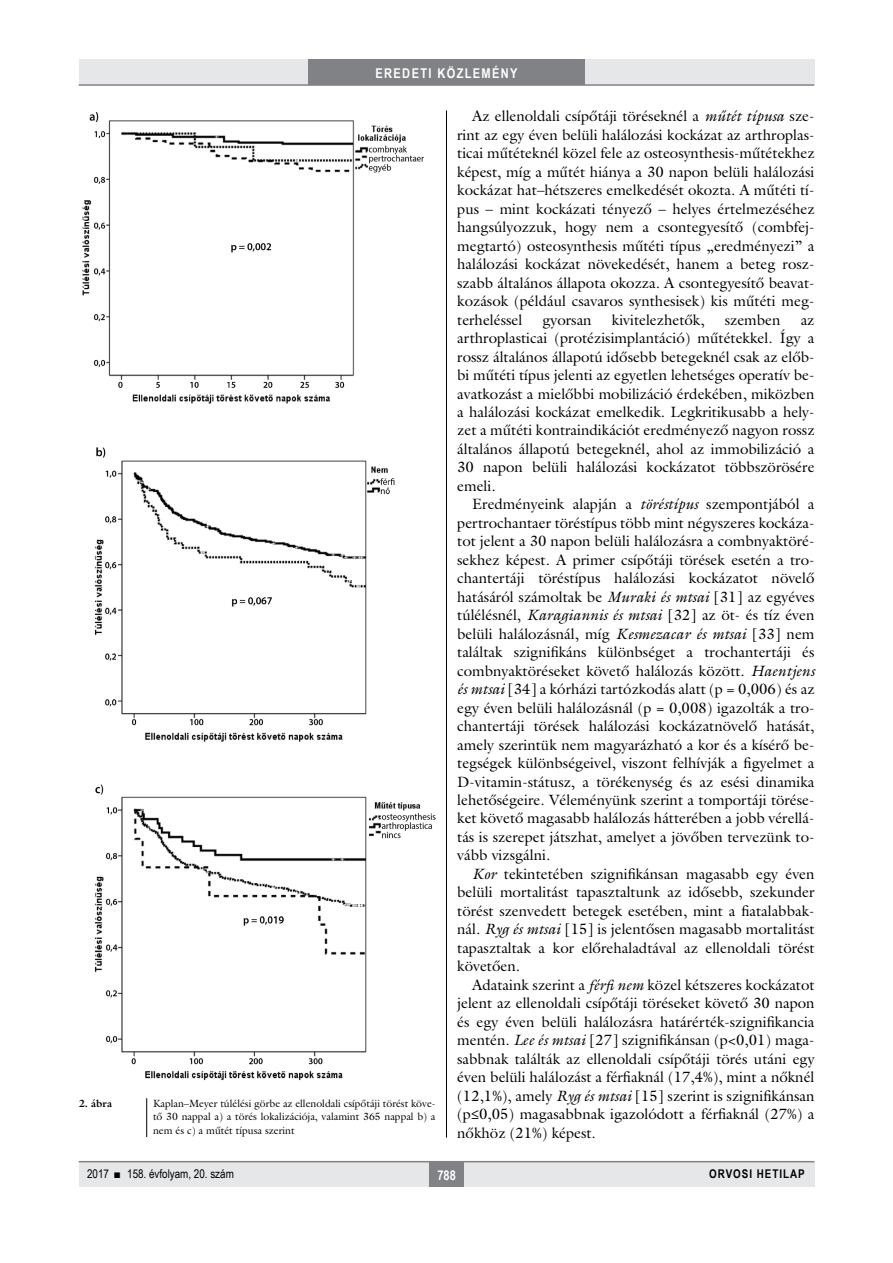
<style>
.page{position:relative;width:893px;height:1263px;background:#fff}
.page>*{position:absolute;margin:0;border:0;box-sizing:border-box;transform-origin:0 0}
.Body_Text{font:15px/18.5px "Galliard Reg";color:#000;text-align:justify}
.t1{font:700 13.5px "Arial Narrow";letter-spacing:.1em;color:#fff}
.t2{font:12px "Arial Narrow";color:#000}
.t3{font:700 12px "Arial Narrow";letter-spacing:.08em;color:#000}
.kepalairas2{font:10.5px/13.5px "Galliard Reg";color:#000;text-align:justify}
.kepalairas1{font:700 10.5px "Galliard Reg";color:#000}
.s1{font-style:italic}
</style>
<div class="page">
<div style="left:79px;top:1161px;width:735px;height:25px;background:#e6e7e8"></div>
<hr style="left:79px;top:1161px;width:735px;height:1px;background:#808285">
<div style="left:430px;top:1161px;width:34px;height:25px;background:#808285"></div>
<div style="left:79px;top:60px;width:735px;height:25px;background:#e6e7e8"></div>
<div style="left:308px;top:60px;width:277px;height:25px;background:#808285"></div>
<hr style="left:79px;top:84px;width:735px;height:2px;background:#808285">
<hr style="left:446px;top:111px;width:1px;height:1026px;background:#000">
<img style="left:82px;top:112px;width:354px;height:969px">
<hr style="left:146px;top:1098px;width:1px;height:39px;background:#000">
<p class="t1" style="left:375px;top:63px;width:144px">EREDETI KÖZLEMÉNY</p>
<p class="Body_Text" style="left:457px;top:107px;width:359px;text-indent:15px">Az ellenoldali csípőtáji töréseknél a <span class="s1">műtét típusa</span> sze&shy;rint az egy éven belüli halálozási kockázat az arthroplas&shy;ticai műtéteknél közel fele az osteosynthesis-műtétekhez képest, míg a műtét hiánya a 30 napon belüli halálozási kockázat hat–hétszeres emelkedését okozta. A műtéti tí&shy;pus – mint kockázati tényező – helyes értelmezéséhez hangsúlyozzuk, hogy nem a csontegyesítő (combfej&shy;megtartó) osteosynthesis műtéti típus „eredményezi” a halálozási kockázat növekedését, hanem a beteg ros - szabb általános állapota okozza. A csontegyesítő beavat&shy;kozások (például csavaros synthesisek) kis műtéti meg&shy;terheléssel</p>
<p class="Body_Text" style="left:542px;top:310px;width:51px">gyorsan</p>
<p class="Body_Text" style="left:612px;top:310px;width:94px">kivitelezhetők,</p>
<p class="Body_Text" style="left:725px;top:310px;width:57px">szemben</p>
<p class="Body_Text" style="left:457px;top:310px;width:359px;text-indent:343px">az arthroplasticai (protézisimplantáció) műtétekkel. Így a rossz általános állapotú idősebb betegeknél csak az előb&shy;bi műtéti típus jelenti az egyetlen lehetséges operatív be&shy;avatkozást a mielőbbi mobilizáció érdekében, miközben a halálozási kockázat emelkedik. Legkritikusabb a hely&shy;zet a műtéti kontraindikációt eredményező nagyon rossz általános állapotú betegeknél, ahol az immobilizáció a 30 napon belüli halálozási kockázatot többszörösére emeli.</p>
<p class="Body_Text" style="left:457px;top:495px;width:359px;text-indent:15px">Eredményeink alapján a <span class="s1">töréstípus</span> szempontjából a pertrochantaer töréstípus több mint négyszeres kockáza&shy;tot jelent a 30 napon belüli halálozásra a combnyaktöré&shy;sekhez képest. A primer csípőtáji törések esetén a tro&shy;chantertáji töréstípus halálozási kockázatot növelő hatásáról számoltak be <span class="s1">Muraki és mtsai</span> [31] az egyéves túlélésnél, <span class="s1">Karagiannis és mtsai</span> [32] az öt- és tíz éven belüli halálozásnál, míg <span class="s1">Kesmezacar és mtsai</span> [33] nem találtak szignifikáns különbséget a trochantertáji és combnyaktöréseket követő halálozás között. <span class="s1">Haentjens és mtsai</span> [34] a kórházi tartózkodás alatt (p = 0,006) és az egy éven belüli halálozásnál (p = 0,008) igazolták a tro&shy;chantertáji törések halálozási kockázatnövelő hatását, amely szerintük nem magyarázható a kor és a kísérő be&shy;tegségek különbségeivel, viszont felhívják a figyelmet a D-vitamin-státusz, a törékenység és az esési dinamika lehetőségeire. Véleményünk szerint a tomportáji törése&shy;ket követő magasabb halálozás hátterében a jobb vérellá&shy;tás is szerepet játszhat, amelyet a jövőben tervezünk to&shy;vább vizsgálni.</p>
<p class="Body_Text" style="left:457px;top:864px;width:359px;text-indent:15px"><span class="s1">Kor</span> tekintetében szignifikánsan magasabb egy éven belüli mortalitást tapasztaltunk az idősebb, szekunder törést szenvedett betegek esetében, mint a fiatalabbak&shy;nál. <span class="s1">Ryg és mtsai</span> [15] is jelentősen magasabb mortalitást tapasztaltak a kor előrehaladtával az ellenoldali törést követően.</p>
<p class="Body_Text" style="left:457px;top:975px;width:359px;text-indent:15px">Adataink szerint a <span class="s1">férfi nem</span> közel kétszeres kockázatot jelent az ellenoldali csípőtáji töréseket követő 30 napon és egy éven belüli halálozásra határérték-szignifikancia mentén. <span class="s1">Lee és mtsai</span> [27] szignifikánsan (p&lt;0,01) maga&shy;sabbnak találták az ellenoldali csípőtáji törés utáni egy éven belüli halálozást a férfiaknál (17,4%), mint a nőknél (12,1%), amely <span class="s1">Ryg és mtsai</span> [15] szerint is szignifikánsan (p≤0,05) magasabbnak igazolódott a férfiaknál (27%) a nőkhöz (21%) képest.</p>
<p class="kepalairas1" style="left:79px;top:1096px;width:35px">2. ábra</p>
<p class="kepalairas2" style="left:153px;top:1096px;width:284px">Kaplan–Meyer túlélési görbe az ellenoldali csípőtáji törést köve&shy;tő 30 nappal a) a törés lokalizációja, valamint 365 nappal b) a nem és c) a műtét típusa szerint</p>
<p class="t2" style="left:87px;top:1165px;width:148px">2017 ■ 158. évfolyam, 20. szám</p>
<p class="t1" style="left:437px;top:1165px;width:20px">788</p>
<p class="t3" style="left:709px;top:1165px;width:97px">ORVOSI HETILAP</p>
</div>
